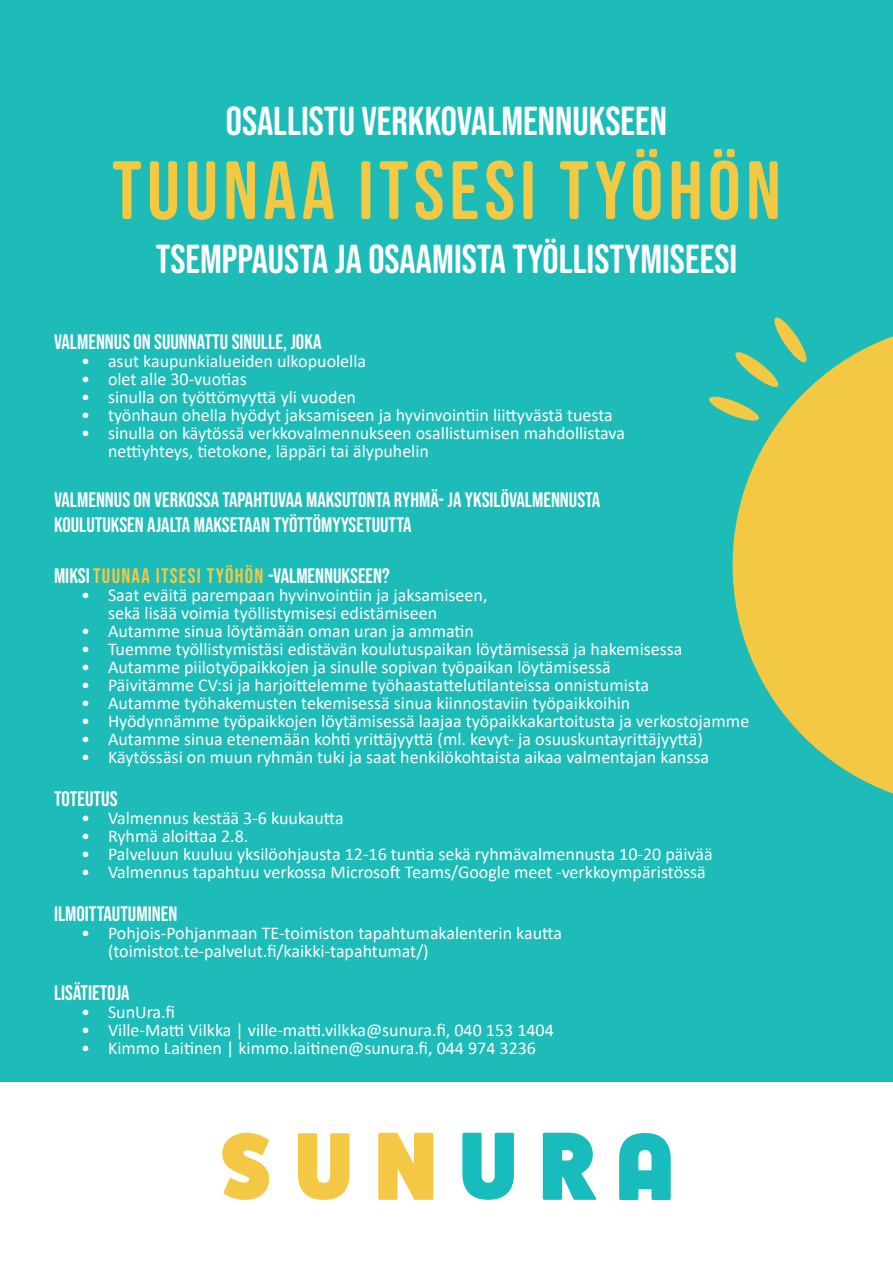
<style>
.page{position:relative;width:893px;height:1263px;background:#fff}
.page>*{position:absolute;margin:0;border:0;box-sizing:border-box;transform-origin:0 0}
.t1{font:82.5px "Bebas Neue Semi Rounded";letter-spacing:.06em;color:#f3c943}
.t2{font:40.5px "Bebas Neue Semi Rounded";color:#fff}
.t3{font:21px/25.2px "Bebas Neue Semi Rounded";color:#fff}
.t4{font:18px/18px "Calibri";color:#fff}
.s1{color:#f3c943}
</style>
<div class="page">
<div style="left:0;top:0;width:893px;height:1082px;background:#1dbcb9"></div>
<svg style="left:222px;top:1133px;width:47px;height:67px"></svg>
<svg style="left:298px;top:1133px;width:51px;height:67px"></svg>
<svg style="left:378px;top:1133px;width:55px;height:67px;background:#f5d060"></svg>
<svg style="left:462px;top:1133px;width:52px;height:67px"></svg>
<svg style="left:543px;top:1133px;width:54px;height:67px"></svg>
<svg style="left:619px;top:1133px;width:52px;height:67px"></svg>
<svg style="left:733px;top:336px;width:160px;height:458px;fill:#f3c943"></svg>
<svg style="left:733px;top:317px;width:76px;height:72px"></svg>
<svg style="left:709px;top:395px;width:51px;height:27px"></svg>
<p class="t2" style="left:226px;top:98px;width:443px">OSALLISTU VERKKOVALMENNUKSEEN</p>
<p class="t1" style="left:112px;top:144px;width:671px">TUUNAA ITSESI TYÖHÖN</p>
<p class="t2" style="left:156px;top:236px;width:583px">TSEMPPAUSTA JA OSAAMISTA TYÖLLISTYMISEESI</p>
<p class="t3" style="left:54px;top:328px;width:269px">VALMENNUS ON SUUNNATTU SINULLE, JOKA</p>
<p class="t4" style="left:81px;top:351px;width:287px">• asut kaupunkialueiden ulkopuolella</p>
<p class="t4" style="left:81px;top:369px;width:167px">• olet alle 30-vuotias</p>
<p class="t4" style="left:81px;top:387px;width:277px">• sinulla on työttömyyttä yli vuoden</p>
<p class="t4" style="left:81px;top:405px;width:533px">• työnhaun ohella hyödyt jaksamiseen ja hyvinvointiin liittyvästä tuesta</p>
<p class="t4" style="left:108px;top:423px;width:518px;text-indent:-27px">• sinulla on käytössä verkkovalmennukseen osallistumisen mahdollistava nettiyhteys, tietokone, läppäri tai älypuhelin</p>
<p class="t3" style="left:54px;top:487px;width:548px">VALMENNUS ON VERKOSSA TAPAHTUVAA MAKSUTONTA RYHMÄ- JA YKSILÖVALMENNUSTA<br>KOULUTUKSEN AJALTA MAKSETAAN TYÖTTÖMYYSETUUTTA</p>
<p class="t3" style="left:54px;top:562px;width:337px">MIKSI <span class="s1">TUUNAA ITSESI TYÖHÖN</span> -VALMENNUKSEEN?</p>
<p class="t4" style="left:108px;top:585px;width:381px;text-indent:-27px">• Saat eväitä parempaan hyvinvointiin ja jaksamiseen, sekä lisää voimia työllistymisesi edistämiseen</p>
<p class="t4" style="left:81px;top:621px;width:395px">• Autamme sinua löytämään oman uran ja ammatin</p>
<p class="t4" style="left:81px;top:639px;width:603px">• Tuemme työllistymistäsi edistävän koulutuspaikan löytämisessä ja hakemisessa</p>
<p class="t4" style="left:81px;top:657px;width:531px">• Autamme piilotyöpaikkojen ja sinulle sopivan työpaikan löytämisessä</p>
<p class="t4" style="left:81px;top:675px;width:570px">• Päivitämme CV:si ja harjoittelemme työhaastattelutilanteissa onnistumista</p>
<p class="t4" style="left:81px;top:693px;width:551px">• Autamme työhakemusten tekemisessä sinua kiinnostaviin työpaikkoihin</p>
<p class="t4" style="left:81px;top:711px;width:670px">• Hyödynnämme työpaikkojen löytämisessä laajaa työpaikkakartoitusta ja verkostojamme</p>
<p class="t4" style="left:81px;top:729px;width:623px">• Autamme sinua etenemään kohti yrittäjyyttä (ml. kevyt- ja osuuskuntayrittäjyyttä)</p>
<p class="t4" style="left:81px;top:747px;width:630px">• Käytössäsi on muun ryhmän tuki ja saat henkilökohtaista aikaa valmentajan kanssa</p>
<p class="t3" style="left:54px;top:786px;width:65px">TOTEUTUS</p>
<p class="t4" style="left:81px;top:808px;width:264px">• Valmennus kestää 3-6 kuukautta</p>
<p class="t4" style="left:81px;top:826px;width:169px">• Ryhmä aloittaa 2.8.</p>
<p class="t4" style="left:81px;top:844px;width:633px">• Palveluun kuuluu yksilöohjausta 12-16 tuntia sekä ryhmävalmennusta 10-20 päivää</p>
<p class="t4" style="left:81px;top:862px;width:626px">• Valmennus tapahtuu verkossa Microsoft Teams/Google meet -verkkoympäristössä</p>
<p class="t3" style="left:54px;top:901px;width:125px">ILMOITTAUTUMINEN</p>
<p class="t4" style="left:108px;top:924px;width:455px;text-indent:-27px">• Pohjois-Pohjanmaan TE-toimiston tapahtumakalenterin kautta (toimistot.te-palvelut.fi/kaikki-tapahtumat/)</p>
<p class="t3" style="left:54px;top:980px;width:77px">LISÄTIETOJA</p>
<p class="t4" style="left:81px;top:1003px;width:95px">• SunUra.fi</p>
<p class="t4" style="left:81px;top:1021px;width:474px">• Ville-Matti Vilkka | ville-matti.vilkka@sunura.fi, 040 153 1404</p>
<p class="t4" style="left:81px;top:1039px;width:457px">• Kimmo Laitinen | kimmo.laitinen@sunura.fi, 044 974 3236</p>
</div>
